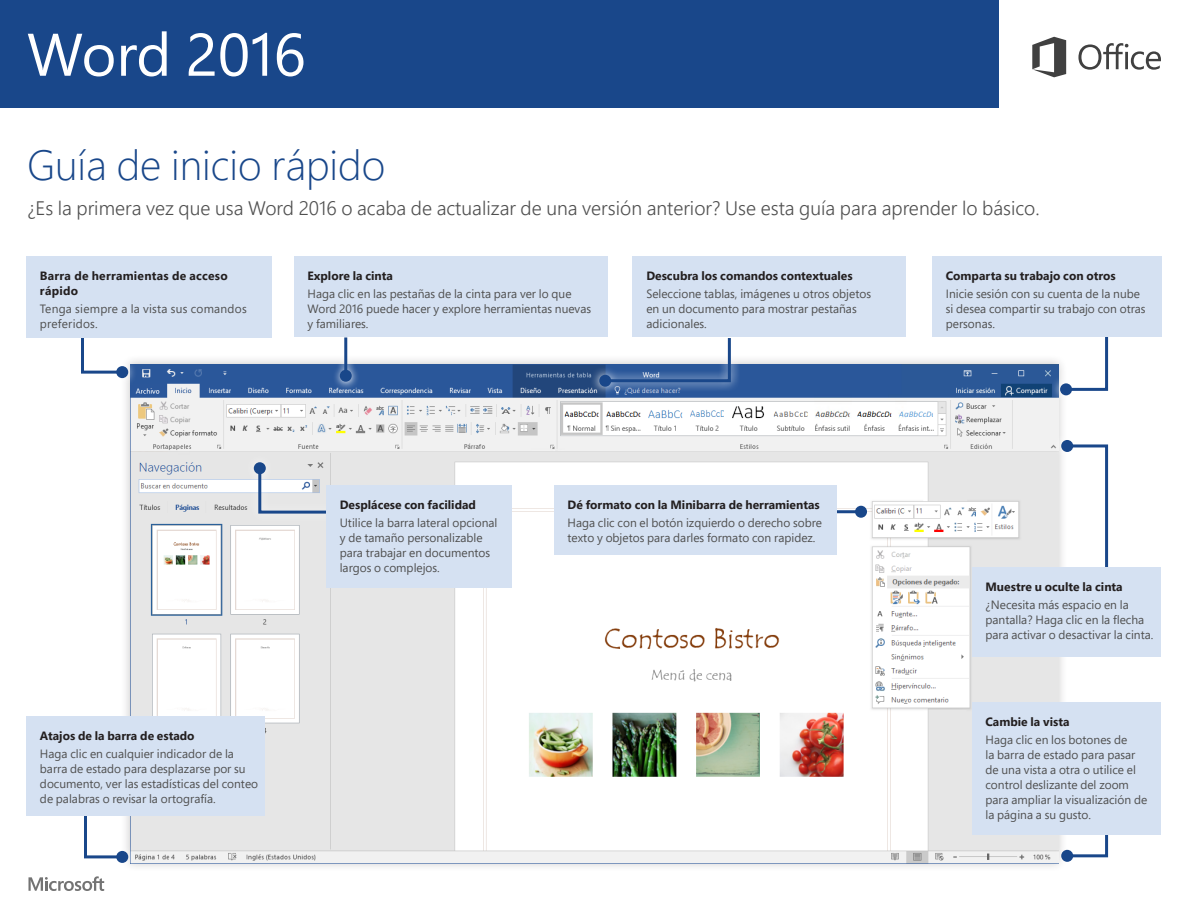
<style>
.page{position:relative;width:1188px;height:918px;background:#fff}
.page>*{position:absolute;margin:0;border:0;box-sizing:border-box;transform-origin:0 0}
.t1{font:60px "Segoe Pro";color:#fff}
.t2{font:300 42px "Segoe Pro";color:#19478a}
.t3{font:300 19.5px "Segoe Pro";color:#505050}
.t4{font:12px/15px "Segoe Pro";color:#505050}
.t5{font:700 12px "Segoe Pro";color:#231f20}
.t6{font:12px/15px "Segoe Pro";letter-spacing:.02em;color:#505050}
.t7{font:700 12px/15px "Segoe Pro";letter-spacing:.02em;color:#231f20}
</style>
<div class="page">
<div style="left:0;top:0;width:999px;height:108px;background:#19478a"></div>
<svg style="left:1078px;top:43px;width:83px;height:27px"></svg>
<svg style="left:1032px;top:37px;width:34px;height:40px"></svg>
<div style="left:121px;top:355px;width:947px;height:518px;background:#231f20;opacity:.25"></div>
<img style="left:130px;top:364px;width:928px;height:499px">
<svg style="left:28px;top:876px;width:76px;height:15px"></svg>
<div style="left:1052px;top:799px;width:66px;height:72px;background:#fff;opacity:.75"></div>
<svg style="left:1064px;top:835px;width:46px;height:24px"></svg>
<div style="left:1061px;top:850px;width:12px;height:12px;background:#19478a;border-radius:50%"></div>
<svg style="left:119px;top:355px;width:19px;height:32px"></svg>
<svg style="left:81px;top:338px;width:44px;height:37px"></svg>
<div style="left:116px;top:366px;width:12px;height:12px;background:#19478a;border-radius:50%"></div>
<svg style="left:590px;top:329px;width:151px;height:67px"></svg>
<svg style="left:602px;top:335px;width:130px;height:49px"></svg>
<div style="left:599px;top:375px;width:12px;height:12px;background:#19478a;border-radius:50%"></div>
<svg style="left:333px;top:337px;width:27px;height:54px"></svg>
<hr style="left:344px;top:337px;width:3px;height:39px;background:#19478a">
<div style="left:340px;top:370px;width:12px;height:12px;background:#19478a;border-radius:50%"></div>
<svg style="left:1052px;top:431px;width:21px;height:136px;fill:#e9e9e9"></svg>
<svg style="left:1064px;top:443px;width:45px;height:124px"></svg>
<div style="left:1061px;top:440px;width:12px;height:12px;background:#19478a;border-radius:50%"></div>
<div style="left:74px;top:806px;width:63px;height:66px;background:#fff;opacity:.75"></div>
<svg style="left:82px;top:815px;width:43px;height:45px"></svg>
<div style="left:116px;top:851px;width:12px;height:12px;background:#19478a;border-radius:50%"></div>
<svg style="left:1051px;top:355px;width:21px;height:50px"></svg>
<svg style="left:1063px;top:337px;width:46px;height:55px"></svg>
<div style="left:1060px;top:383px;width:12px;height:12px;background:#19478a;border-radius:50%"></div>
<div style="left:245px;top:453px;width:102px;height:70px;background:#fff;opacity:.75"></div>
<svg style="left:257px;top:465px;width:83px;height:50px"></svg>
<div style="left:254px;top:462px;width:12px;height:12px;background:#19478a;border-radius:50%"></div>
<hr style="left:837px;top:510px;width:24px;height:3px;background:#19478a">
<div style="left:855px;top:506px;width:12px;height:12px;background:#19478a;border-radius:50%"></div>
<div style="left:294px;top:256px;width:314px;height:81px;background:#d5e1f2"></div>
<div style="left:26px;top:256px;width:246px;height:82px;background:#d5e1f2"></div>
<div style="left:326px;top:485px;width:186px;height:103px;background:#d5e1f2"></div>
<div style="left:633px;top:256px;width:273px;height:81px;background:#d5e1f2"></div>
<div style="left:932px;top:256px;width:230px;height:81px;background:#d5e1f2"></div>
<div style="left:972px;top:567px;width:189px;height:90px;background:#d5e1f2"></div>
<div style="left:972px;top:702px;width:189px;height:133px;background:#d5e1f2"></div>
<div style="left:554px;top:485px;width:283px;height:70px;background:#d5e1f2"></div>
<div style="left:26px;top:716px;width:239px;height:99px;background:#d5e1f2"></div>
<h1 class="t1" style="left:27px;top:13px;width:280px">Word 2016</h1>
<p class="t2" style="left:27px;top:136px;width:360px">Guía de inicio rápido</p>
<p class="t3" style="left:27px;top:195px;width:1014px">¿Es la primera vez que usa Word 2016 o acaba de actualizar de una versión anterior? Use esta guía para aprender lo básico.</p>
<p class="t7" style="left:40px;top:268px;width:189px">Barra de herramientas de acceso rápido</p>
<p class="t6" style="left:40px;top:301px;width:208px">Tenga siempre a la vista sus comandos preferidos.</p>
<p class="t5" style="left:308px;top:267px;width:87px">Explore la cinta</p>
<p class="t4" style="left:308px;top:286px;width:285px">Haga clic en las pestañas de la cinta para ver lo que<br>Word 2016 puede hacer y explore herramientas nuevas y familiares.</p>
<p class="t5" style="left:646px;top:267px;width:208px">Descubra los comandos contextuales</p>
<p class="t4" style="left:646px;top:286px;width:226px">Seleccione tablas, imágenes u otros objetos en un documento para mostrar pestañas adicionales.</p>
<p class="t5" style="left:40px;top:727px;width:156px">Atajos de la barra de estado</p>
<p class="t4" style="left:40px;top:746px;width:220px">Haga clic en cualquier indicador de la barra de estado para desplazarse por su documento, ver las estadísticas del conteo de palabras o revisar la ortografía.</p>
<p class="t5" style="left:340px;top:497px;width:138px">Desplácese con facilidad</p>
<p class="t4" style="left:340px;top:515px;width:159px">Utilice la barra lateral opcional y de tamaño personalizable para trabajar en documentos largos o complejos.</p>
<p class="t5" style="left:568px;top:497px;width:254px">Dé formato con la Minibarra de herramientas</p>
<p class="t4" style="left:568px;top:515px;width:256px">Haga clic con el botón izquierdo o derecho sobre texto y objetos para darles formato con rapidez.</p>
<p class="t5" style="left:946px;top:267px;width:171px">Comparta su trabajo con otros</p>
<p class="t4" style="left:946px;top:286px;width:201px">Inicie sesión con su cuenta de la nube si desea compartir su trabajo con otras personas.</p>
<p class="t5" style="left:986px;top:578px;width:139px">Muestre u oculte la cinta</p>
<p class="t4" style="left:986px;top:597px;width:170px">¿Necesita más espacio en la pantalla? Haga clic en la flecha para activar o desactivar la cinta.</p>
<p class="t5" style="left:986px;top:713px;width:86px">Cambie la vista</p>
<p class="t4" style="left:986px;top:732px;width:163px">Haga clic en los botones de<br>la barra de estado para pasar de una vista a otra o utilice el control deslizante del zoom para ampliar la visualización de la página a su gusto.</p>
</div>
